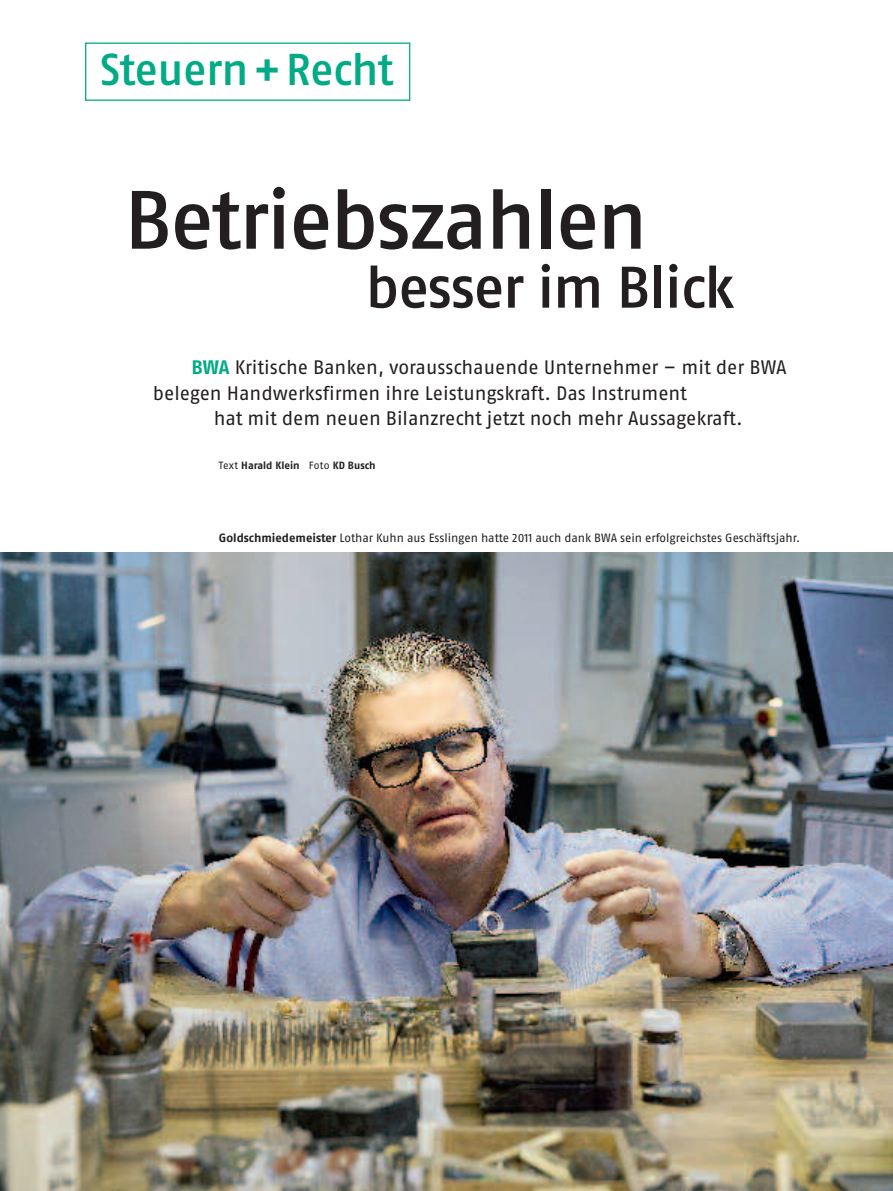
<style>
.page{position:relative;width:893px;height:1191px;background:#fff}
.page>*{position:absolute;margin:0;border:0;box-sizing:border-box;transform-origin:0 0}
.t1{font:82.5px "Fago No Med Lf";letter-spacing:-.025em;color:#231f20}
.t2{font:58.5px "Fago No Med Lf";letter-spacing:-.025em;color:#231f20}
.t3{font:44.55px "Fago No Med Lf";letter-spacing:-.02em;color:#00ab85}
.t4{font:19.5px "Fago No Regular LF";letter-spacing:-.005em;color:#231f20}
.t5{font:12px "Fago No Regular LF";color:#231f20}
.t6{font:10.5px "Fago No Bold Lf";color:#231f20}
.s1{font-family:"Fago No Bold Lf";color:#00ab85}
.s2{font-family:"Fago No Regular LF"}
.s3{font-family:"Fago No Bold Lf"}
</style>
<div class="page">
<img style="left:0;top:553px;width:893px;height:638px">
<div style="left:85px;top:43px;width:325px;height:58px;border:1px solid #00ab85"></div>
<h3 class="t3" style="left:100px;top:54px;width:295px">Steuern+Recht</h3>
<h1 class="t1" style="left:124px;top:191px;width:525px">Betriebszahlen</h1>
<h2 class="t2" style="left:365px;top:267px;width:371px">besser im Blick</h2>
<p class="t4" style="left:191px;top:360px;width:597px"><span class="s1">BWA</span> Kritische Banken, vorausschauende Unternehmer – mit der BWA</p>
<p class="t4" style="left:153px;top:386px;width:536px">belegen Handwerksfirmen ihre Leistungskraft. Das Instrument</p>
<p class="t4" style="left:214px;top:411px;width:531px">hat mit dem neuen Bilanzrecht jetzt noch mehr Aussagekraft.</p>
<p class="t6" style="left:219px;top:462px;width:158px"><span class="s2">Text</span> Harald Klein <span class="s2">Foto</span> KD Busch</p>
<p class="t5" style="left:219px;top:533px;width:583px"><span class="s3">Goldschmiedemeister</span> Lothar Kuhn aus Esslingen hatte 2011 auch dank BWA sein erfolgreichstes Geschäftsjahr.</p>
</div>
